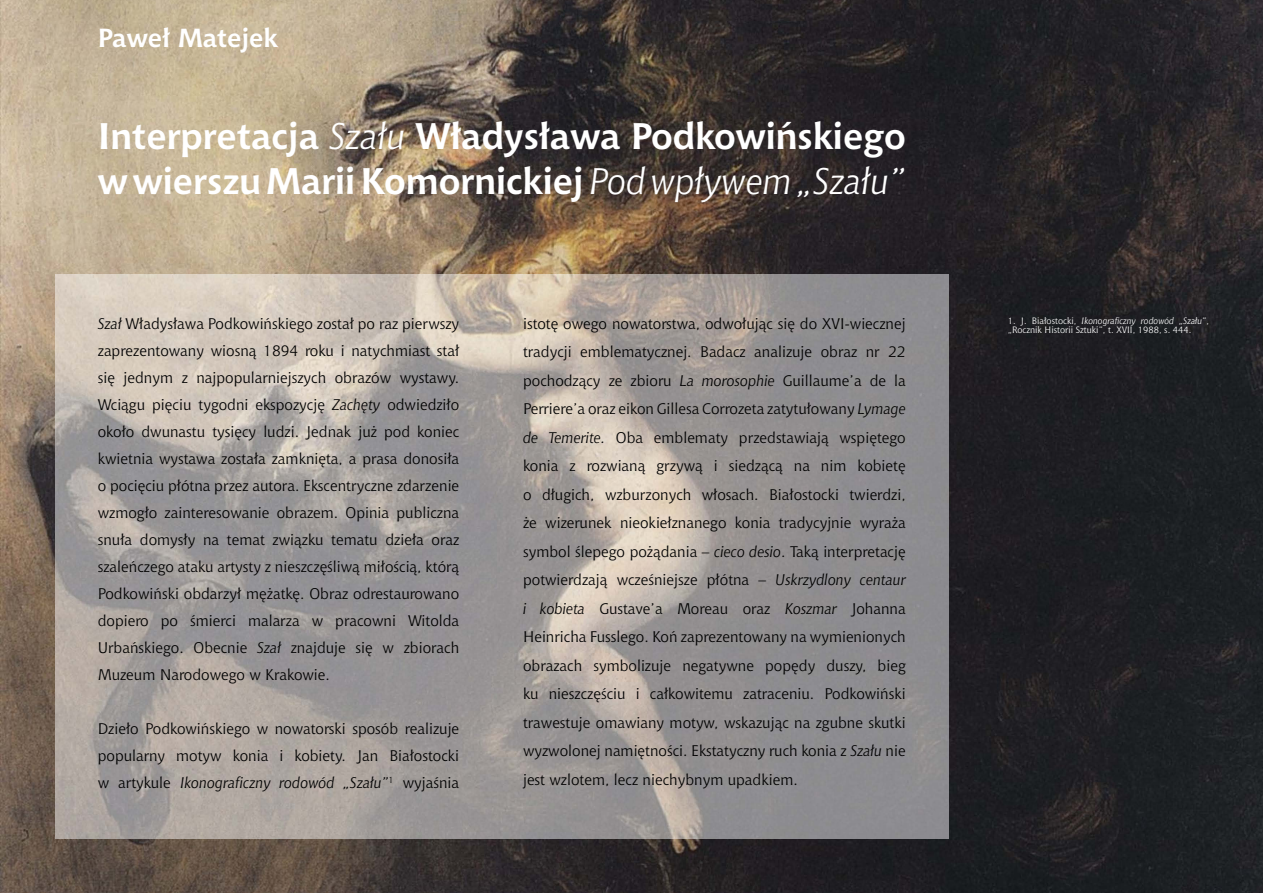
<style>
.page{position:relative;width:1263px;height:893px;background:#fff}
.page>*{position:absolute;margin:0;border:0;box-sizing:border-box;transform-origin:0 0}
.t1{font:700 36px/45px "Chianti PL";color:#fff}
.t2{font:700 25.5px "Chianti PL";color:#fff}
.t3{font:15px/28.5px "Chianti PL";color:#000;text-align:justify}
.t4{font:9px/9px "Chianti PL";color:#fff}
.s1{font-weight:400;font-style:italic}
.s2{font-style:italic}
</style>
<div class="page">
<img style="left:0;top:0;width:1263px;height:893px">
<img style="left:55px;top:274px;width:893px;height:565px">
<h2 class="t2" style="left:98px;top:22px;width:182px">Paweł Matejek</h2>
<h1 class="t1" style="left:98px;top:114px;width:809px">Interpretacja <span class="s1">Szału</span> Władysława Podkowińskiego w wierszu Marii Komornickiej <span class="s1">Pod wpływem „Szału”</span></h1>
<p class="t3" style="left:98px;top:310px;width:363px;line-height:27px"><span class="s2">Szał</span> Władysława Podkowińskiego został po raz pierwszy zaprezentowany wiosną 1894 roku i natychmiast stał się jednym z najpopularniejszych obrazów wystawy.<br>Wciągu pięciu tygodni ekspozycję <span class="s2">Zachęty</span> odwiedziło około dwunastu tysięcy ludzi. Jednak już pod koniec kwietnia wystawa została zamknięta, a prasa donosiła o pocięciu płótna przez autora. Ekscentryczne zdarzenie wzmogło zainteresowanie obrazem. Opinia publiczna snuła domysły na temat związku tematu dzieła oraz szaleńczego ataku artysty z nieszczęśliwą miłością, którą Podkowiński obdarzył mężatkę. Obraz odrestaurowano dopiero po śmierci malarza w pracowni Witolda Urbańskiego. Obecnie <span class="s2">Szał</span> znajduje się w zbiorach Muzeum Narodowego w Krakowie.</p>
<p class="t3" style="left:98px;top:715px;width:363px;line-height:27px">Dzieło Podkowińskiego w nowatorski sposób realizuje popularny motyw konia i kobiety. Jan Białostocki w artykule <span class="s2">Ikonograficzny rodowód „Szału”</span><sup>1</sup> wyjaśnia</p>
<p class="t3" style="left:523px;top:309px;width:384px">istotę owego nowatorstwa, odwołując się do XVI-wiecznej tradycji emblematycznej. Badacz analizuje obraz nr 22 pochodzący ze zbioru <span class="s2">La morosophie</span> Guillaume’a de la Perriere’a oraz eikon Gillesa Corrozeta zatytułowany <span class="s2">Lymage de Temerite.</span> Oba emblematy przedstawiają wspiętego konia z rozwianą grzywą i siedzącą na nim kobietę o długich, wzburzonych włosach. Białostocki twierdzi, że wizerunek nieokiełznanego konia tradycyjnie wyraża symbol ślepego pożądania – <span class="s2">cieco desio</span>. Taką interpretację potwierdzają wcześniejsze płótna – <span class="s2">Uskrzydlony centaur i kobieta</span> Gustave’a Moreau oraz <span class="s2">Koszmar</span> Johanna Heinricha Fusslego. Koń zaprezentowany na wymienionych obrazach symbolizuje negatywne popędy duszy, bieg ku nieszczęściu i całkowitemu zatraceniu. Podkowiński trawestuje omawiany motyw, wskazując na zgubne skutki wyzwolonej namiętności. Ekstatyczny ruch konia z <span class="s2">Szału</span> nie jest wzlotem, lecz niechybnym upadkiem.</p>
<p class="t4" style="left:1008px;top:316px;width:203px">1. J. Białostocki, <span class="s2">Ikonograficzny rodowód „Szału”</span>, „Rocznik Historii Sztuki”, t. XVII, 1988, s. 444.</p>
</div>
